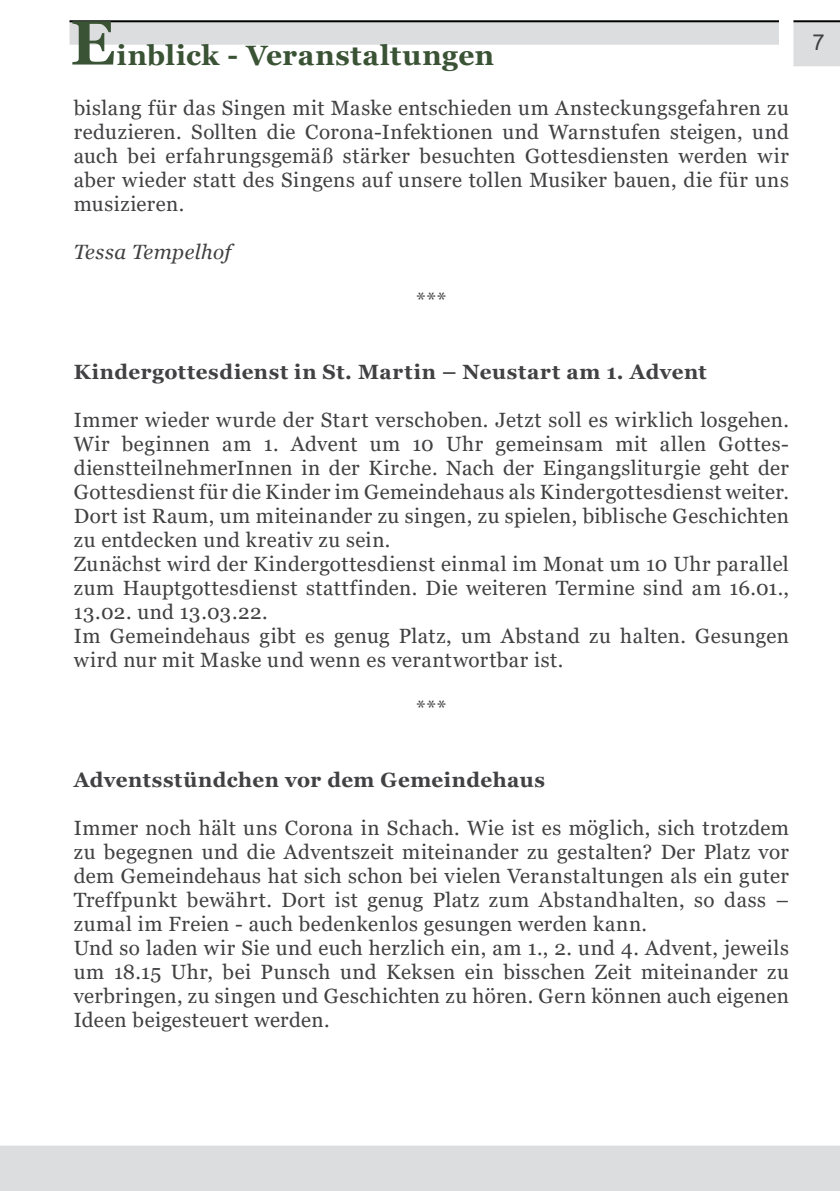
<style>
.page{position:relative;width:840px;height:1191px;background:#fff}
.page>*{position:absolute;margin:0;border:0;box-sizing:border-box;transform-origin:0 0}
.t1{font:700 62.6px "Georgia";color:#3a5335}
.t2{font:700 28px "Georgia";letter-spacing:.02em;color:#3a5335}
.t3{font:22px "Arial";color:#414042}
.t4{font:20.6px/24px "Georgia";letter-spacing:.025em;color:#414042}
.t5{font:700 20.6px "Georgia";letter-spacing:.02em;color:#414042}
.t6{font:italic 20.6px "Georgia";letter-spacing:.02em;color:#414042}
</style>
<div class="page">
<div style="left:69px;top:21px;width:709px;height:24px;background:#dcddde"></div>
<div style="left:0;top:1145px;width:839px;height:46px;background:#dcddde"></div>
<hr style="left:69px;top:20px;width:709px;height:2px;background:#000">
<div style="left:793px;top:22px;width:46px;height:44px;background:#dcddde"></div>
<hr style="left:793px;top:20px;width:46px;height:2px;background:#000">
<h1 class="t1" style="left:70px;top:3px;width:47px">E</h1>
<h2 class="t2" style="left:117px;top:37px;width:378px">inblick - Veranstaltungen</h2>
<p class="t4" style="left:74px;top:96px;width:716px;text-align:justify">bislang für das Singen mit Maske entschieden um Ansteckungsgefahren zu reduzieren. Sollten die Corona-Infektionen und Warnstufen steigen, und auch bei erfahrungsgemäß stärker besuchten Gottesdiensten werden wir aber wieder statt des Singens auf unsere tollen Musiker bauen, die für uns musizieren.</p>
<p class="t6" style="left:74px;top:239px;width:159px">Tessa Tempelhof</p>
<p class="t4" style="left:416px;top:288px;width:32px">***</p>
<p class="t3" style="left:812px;top:27px;width:14px">7</p>
<p class="t5" style="left:74px;top:358px;width:634px">Kindergottesdienst in St. Martin – Neustart am 1. Advent</p>
<p class="t4" style="left:74px;top:408px;width:716px">Immer wieder wurde der Start verschoben. Jetzt soll es wirklich losgehen.<br>Wir beginnen am 1. Advent um 10 Uhr gemeinsam mit allen Gottes&shy;dienstteilnehmerInnen in der Kirche. Nach der Eingangsliturgie geht der Gottesdienst für die Kinder im Gemeindehaus als Kindergottesdienst weiter.<br>Dort ist Raum, um miteinander zu singen, zu spielen, biblische Geschichten zu entdecken und kreativ zu sein.<br>Zunächst wird der Kindergottesdienst einmal im Monat um 10 Uhr parallel zum Hauptgottesdienst stattfinden. Die weiteren Termine sind am 16.01., 13.02. und 13.03.22.<br>Im Gemeindehaus gibt es genug Platz, um Abstand zu halten. Gesungen wird nur mit Maske und wenn es verantwortbar ist.</p>
<p class="t4" style="left:416px;top:696px;width:32px">***</p>
<p class="t5" style="left:74px;top:766px;width:472px">Adventsstündchen vor dem Gemeindehaus</p>
<p class="t4" style="left:74px;top:816px;width:716px">Immer noch hält uns Corona in Schach. Wie ist es möglich, sich trotzdem zu begegnen und die Adventszeit miteinander zu gestalten? Der Platz vor dem Gemeindehaus hat sich schon bei vielen Veranstaltungen als ein guter Treffpunkt bewährt. Dort ist genug Platz zum Abstandhalten, so dass – zumal im Freien - auch bedenkenlos gesungen werden kann.<br>Und so laden wir Sie und euch herzlich ein, am 1., 2. und 4. Advent, jeweils um 18.15 Uhr, bei Punsch und Keksen ein bisschen Zeit miteinander zu verbringen, zu singen und Geschichten zu hören. Gern können auch eigenen Ideen beigesteuert werden.</p>
</div>
